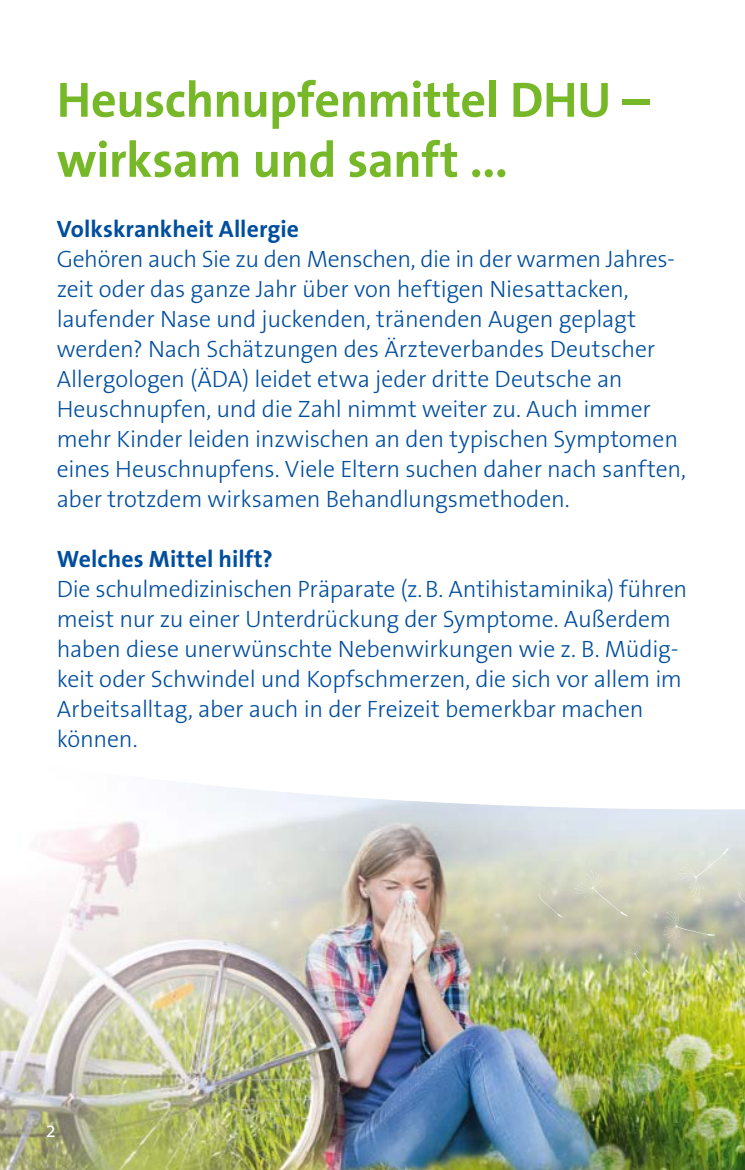
<style>
.page{position:relative;width:745px;height:1170px;background:#fff}
.page>*{position:absolute;margin:0;border:0;box-sizing:border-box;transform-origin:0 0}
.t1{font:700 50px/60px "The Sans B7";letter-spacing:-.01em;color:#76b828}
.t2{font:300 23.75px/30px "The Sans B3";letter-spacing:-.01em;color:#004e9e}
.t3{font:700 23.75px "The Sans B7";letter-spacing:.005em;color:#004e9e}
.t4{font:17.5px "The Sans B5 Plain";color:#fff}
</style>
<div class="page">
<hr style="left:744px;top:0;width:1px;height:1169px;background:#76b828">
<img style="left:0;top:784px;width:663px;height:385px">
<svg style="left:574px;top:870px;width:53px;height:46px;background:#d3d3be"></svg>
<svg style="left:522px;top:933px;width:31px;height:17px"></svg>
<svg style="left:624px;top:943px;width:24px;height:30px"></svg>
<svg style="left:526px;top:881px;width:36px;height:36px"></svg>
<img style="left:663px;top:809px;width:81px;height:360px">
<h1 class="t1" style="left:57px;top:73px;width:594px">Heuschnupfenmittel DHU – wirksam und sanft ...</h1>
<p class="t3" style="left:57px;top:216px;width:244px">Volkskrankheit Allergie</p>
<p class="t2" style="left:57px;top:245px;width:630px">Gehören auch Sie zu den Menschen, die in der warmen Jahres&shy;zeit oder das ganze Jahr über von heftigen Niesattacken, laufender Nase und juckenden, tränenden Augen geplagt werden? Nach Schätzungen des Ärzteverbandes Deutscher Allergologen (ÄDA) leidet etwa jeder dritte Deutsche an Heuschnupfen, und die Zahl nimmt weiter zu. Auch immer mehr Kinder leiden inzwischen an den typischen Symptomen eines Heuschnupfens. Viele Eltern suchen daher nach sanften, aber trotzdem wirksamen Behandlungsmethoden.</p>
<p class="t3" style="left:57px;top:546px;width:217px">Welches Mittel hilft?</p>
<p class="t2" style="left:57px;top:575px;width:631px">Die schulmedizinischen Präparate (z.B. Antihistaminika) führen meist nur zu einer Unterdrückung der Symptome. Außerdem haben diese unerwünschte Nebenwirkungen wie z. B. Müdig&shy;keit oder Schwindel und Kopfschmerzen, die sich vor allem im Arbeitsalltag, aber auch in der Freizeit bemerkbar machen können.</p>
<p class="t4" style="left:46px;top:1122px;width:11px">2</p>
</div>
